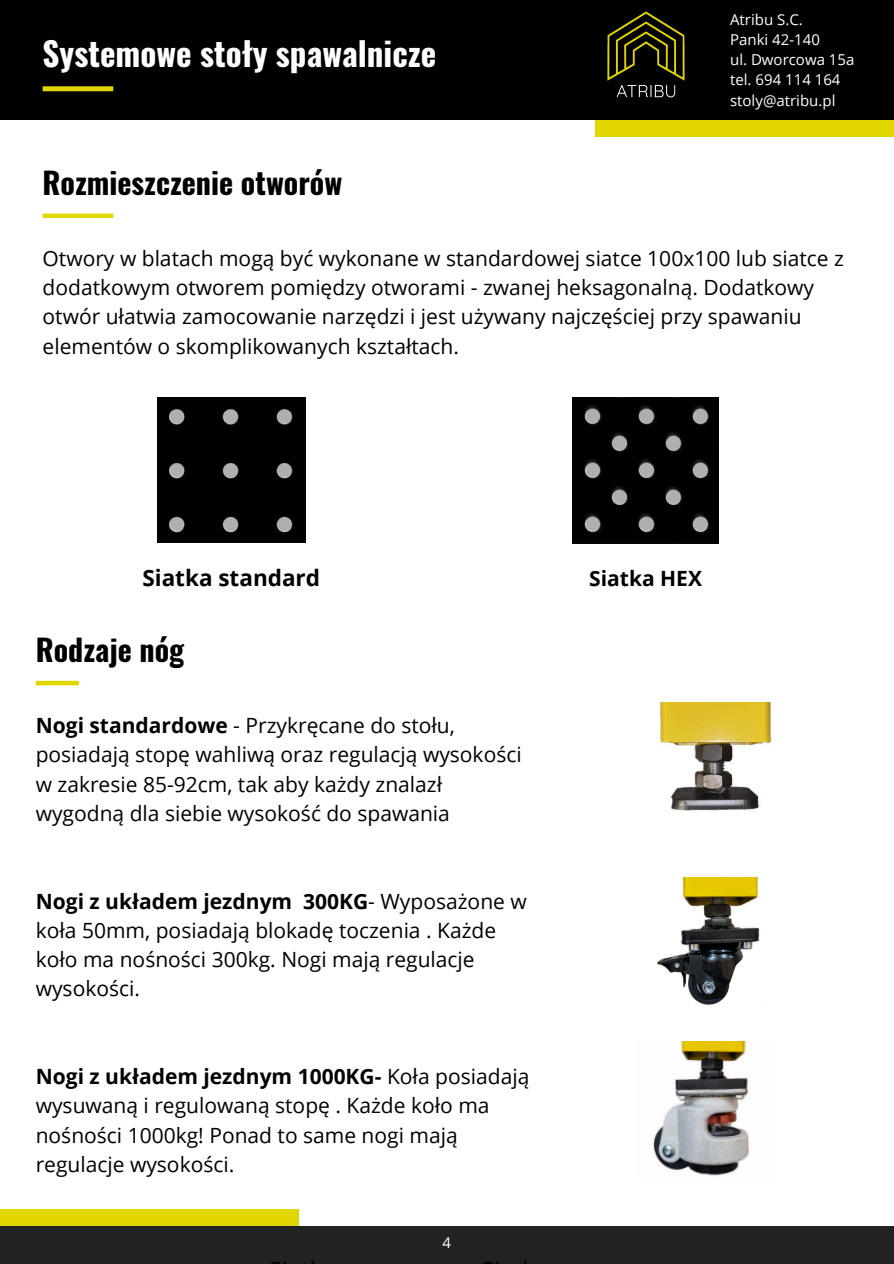
<style>
.page{position:relative;width:894px;height:1264px;background:#fff}
.page>*{position:absolute;margin:0;border:0;box-sizing:border-box;transform-origin:0 0}
.t1{font:700 33px "Oswald";color:#fff}
.t2{font:700 30px "Oswald";color:#000}
.t3{font:700 22.5px "Open Sans";color:#000}
.t4{font:21px/29.2px "Open Sans";color:#000}
.t5{font:700 21px "Open Sans";color:#000}
.t6{font:15px "Open Sans";color:#fff}
.s1{font-weight:700}
</style>
<div class="page">
<div style="left:595px;top:119px;width:298px;height:17px;background:#e1d700"></div>
<div style="left:0;top:0;width:893px;height:119px;background:#000"></div>
<img style="left:607px;top:11px;width:78px;height:87px">
<div style="left:43px;top:86px;width:70px;height:5px;background:#e1d700"></div>
<div style="left:0;top:1225px;width:893px;height:38px;background:#222"></div>
<div style="left:0;top:1208px;width:298px;height:17px;background:#e1d700"></div>
<div style="left:43px;top:213px;width:70px;height:5px;background:#e1d700"></div>
<img style="left:157px;top:397px;width:149px;height:145px">
<img style="left:572px;top:397px;width:145px;height:146px">
<div style="left:36px;top:680px;width:43px;height:5px;background:#e1d700"></div>
<img style="left:660px;top:702px;width:112px;height:109px">
<img style="left:657px;top:877px;width:103px;height:128px">
<img style="left:653px;top:1041px;width:96px;height:135px">
<p class="t1" style="left:43px;top:28px;width:395px">Systemowe stoły spawalnicze</p>
<p class="t2" style="left:43px;top:159px;width:301px">Rozmieszczenie otworów</p>
<h5 class="t6" style="left:730px;top:9px;width:74px">Atribu S.C.</h5>
<h5 class="t6" style="left:730px;top:29px;width:91px">Panki 42-140</h5>
<p class="t6" style="left:730px;top:49px;width:126px">ul. Dworcowa 15a</p>
<p class="t6" style="left:730px;top:69px;width:112px">tel. 694 114 164</p>
<p class="t6" style="left:730px;top:90px;width:107px">stoly@atribu.pl</p>
<p class="t4" style="left:43px;top:243px;width:802px">Otwory w blatach mogą być wykonane w standardowej siatce 100x100 lub siatce z dodatkowym otworem pomiędzy otworami - zwanej heksagonalną. Dodatkowy otwór ułatwia zamocowanie narzędzi i jest używany najczęściej przy spawaniu elementów o skomplikowanych kształtach.</p>
<p class="t3" style="left:142px;top:562px;width:179px">Siatka standard</p>
<h1 class="t5" style="left:589px;top:563px;width:114px">Siatka HEX</h1>
<h5 class="t2" style="left:36px;top:626px;width:150px">Rodzaje nóg</h5>
<p class="t4" style="left:36px;top:710px;width:487px"><span class="s1">Nogi standardowe</span> - Przykręcane do stołu, posiadają stopę wahliwą oraz regulacją wysokości w zakresie 85-92cm, tak aby każdy znalazł wygodną dla siebie wysokość do spawania</p>
<p class="t4" style="left:36px;top:885px;width:492px"><span class="s1">Nogi z układem jezdnym 300KG</span>- Wyposażone w koła 50mm, posiadają blokadę toczenia . Każde koło ma nośności 300kg. Nogi mają regulacje wysokości.</p>
<h2 class="t4" style="left:36px;top:1061px;width:495px"><span class="s1">Nogi z układem jezdnym 1000KG-</span> Koła posiadają wysuwaną i regulowaną stopę . Każde koło ma nośności 1000kg! Ponad to same nogi mają regulacje wysokości.</h2>
<p class="t6" style="left:442px;top:1232px;width:10px">4</p>
</div>
